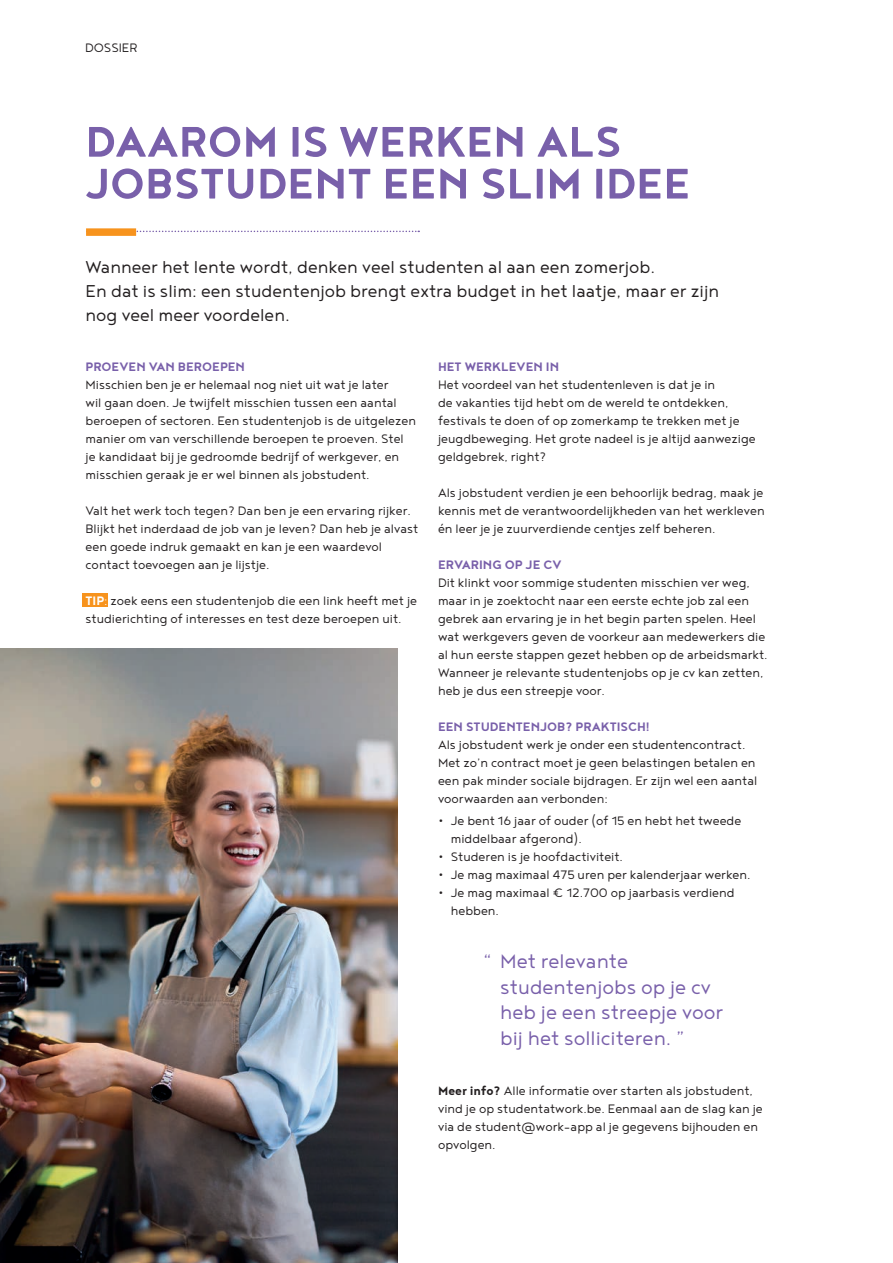
<style>
.page{position:relative;width:893px;height:1263px;background:#fff}
.page>*{position:absolute;margin:0;border:0;box-sizing:border-box;transform-origin:0 0}
.t1{font:700 52.35px/41.8px "Noyh";color:#7960aa}
.t2{font:300 24px/25.5px "Noyh";color:#7960aa}
.t3{font:300 21px/24px "Noyh";color:#231f20}
.t4{font:300 15px/18px "Noyh";color:#231f20}
.t5{font:700 15px "Noyh";color:#7960aa}
.s1{font-weight:700;color:#fff}
.s2{color:#fff}
.s3{font-weight:400;font-size:22.5px}
.s4{font-weight:700}
</style>
<div class="page">
<div style="left:82px;top:594px;width:26px;height:13px;background:#f7931d"></div>
<svg style="left:136px;top:231px;width:283px;height:1px"></svg>
<div style="left:86px;top:228px;width:50px;height:8px;background:#f7931d"></div>
<img style="left:0;top:648px;width:398px;height:615px">
<p class="t4" style="left:85px;top:38px;width:54px">DOSSIER</p>
<h1 class="t1" style="left:85px;top:119px;width:607px">DAAROM IS WERKEN ALS<br>JOBSTUDENT EEN SLIM IDEE</h1>
<h3 class="t3" style="left:86px;top:254px;width:635px">Wanneer het lente wordt, denken veel studenten al aan een zomerjob.<br>En dat is slim: een studentenjob brengt extra budget in het laatje, maar er zijn nog veel meer voordelen.</h3>
<p class="t5" style="left:86px;top:358px;width:161px">PROEVEN VAN BEROEPEN</p>
<p class="t4" style="left:86px;top:375px;width:332px">Misschien ben je er helemaal nog niet uit wat je later<br>wil gaan doen. Je twijfelt misschien tussen een aantal beroepen of sectoren. Een studentenjob is de uitgelezen manier om van verschillende beroepen te proeven. Stel je kandidaat bij je gedroomde bedrijf of werkgever, en misschien geraak je er wel binnen als jobstudent.</p>
<p class="t4" style="left:86px;top:501px;width:334px">Valt het werk toch tegen? Dan ben je een ervaring rijker.<br>Blijkt het inderdaad de job van je leven? Dan heb je alvast een goede indruk gemaakt en kan je een waardevol contact toevoegen aan je lijstje.</p>
<p class="t4" style="left:86px;top:591px;width:333px"><span class="s1">TIP</span><span class="s2">:</span> zoek eens een studentenjob die een link heeft met je studierichting of interesses en test deze beroepen uit.</p>
<p class="t5" style="left:438px;top:358px;width:123px">HET WERKLEVEN IN</p>
<p class="t4" style="left:438px;top:375px;width:319px">Het voordeel van het studentenleven is dat je in<br>de vakanties tijd hebt om de wereld te ontdekken, festivals te doen of op zomerkamp te trekken met je jeugdbeweging. Het grote nadeel is je altijd aanwezige geldgebrek, right?</p>
<p class="t4" style="left:438px;top:483px;width:328px;text-align:justify">Als jobstudent verdien je een behoorlijk bedrag, maak je kennis met de verantwoordelijkheden van het werkleven én leer je je zuurverdiende centjes zelf beheren.</p>
<p class="t5" style="left:438px;top:556px;width:125px">ERVARING OP JE CV</p>
<p class="t4" style="left:438px;top:573px;width:331px">Dit klinkt voor sommige studenten misschien ver weg, maar in je zoektocht naar een eerste echte job zal een gebrek aan ervaring je in het begin parten spelen. Heel wat werkgevers geven de voorkeur aan medewerkers die al hun eerste stappen gezet hebben op de arbeidsmarkt.<br>Wanneer je relevante studentenjobs op je cv kan zetten, heb je dus een streepje voor.</p>
<p class="t5" style="left:438px;top:718px;width:213px">EEN STUDENTENJOB? PRAKTISCH!</p>
<p class="t4" style="left:438px;top:735px;width:321px">Als jobstudent werk je onder een studentencontract.<br>Met zo’n contract moet je geen belastingen betalen en een pak minder sociale bijdragen. Er zijn wel een aantal voorwaarden aan verbonden:</p>
<p class="t4" style="left:438px;top:811px;width:305px"><span class="s3">·</span> Je bent 16 jaar of ouder (of 15 en hebt het tweede</p>
<p class="t4" style="left:451px;top:829px;width:132px">middelbaar afgerond).</p>
<p class="t4" style="left:438px;top:847px;width:186px"><span class="s3">·</span> Studeren is je hoofdactiviteit.</p>
<p class="t4" style="left:438px;top:865px;width:314px"><span class="s3">·</span> Je mag maximaal 475 uren per kalenderjaar werken.</p>
<p class="t4" style="left:438px;top:883px;width:298px"><span class="s3">·</span> Je mag maximaal € 12.700 op jaarbasis verdiend</p>
<p class="t4" style="left:451px;top:901px;width:50px">hebben.</p>
<h2 class="t2" style="left:500px;top:948px;width:224px;text-indent:-17px">“ Met relevante studentenjobs op je cv heb je een streepje voor bij het solliciteren. ”</h2>
<p class="t4" style="left:438px;top:1081px;width:326px"><span class="s4">Meer info?</span> Alle informatie over starten als jobstudent, vind je op studentatwork.be. Eenmaal aan de slag kan je via de student@work-app al je gegevens bijhouden en opvolgen.</p>
</div>
